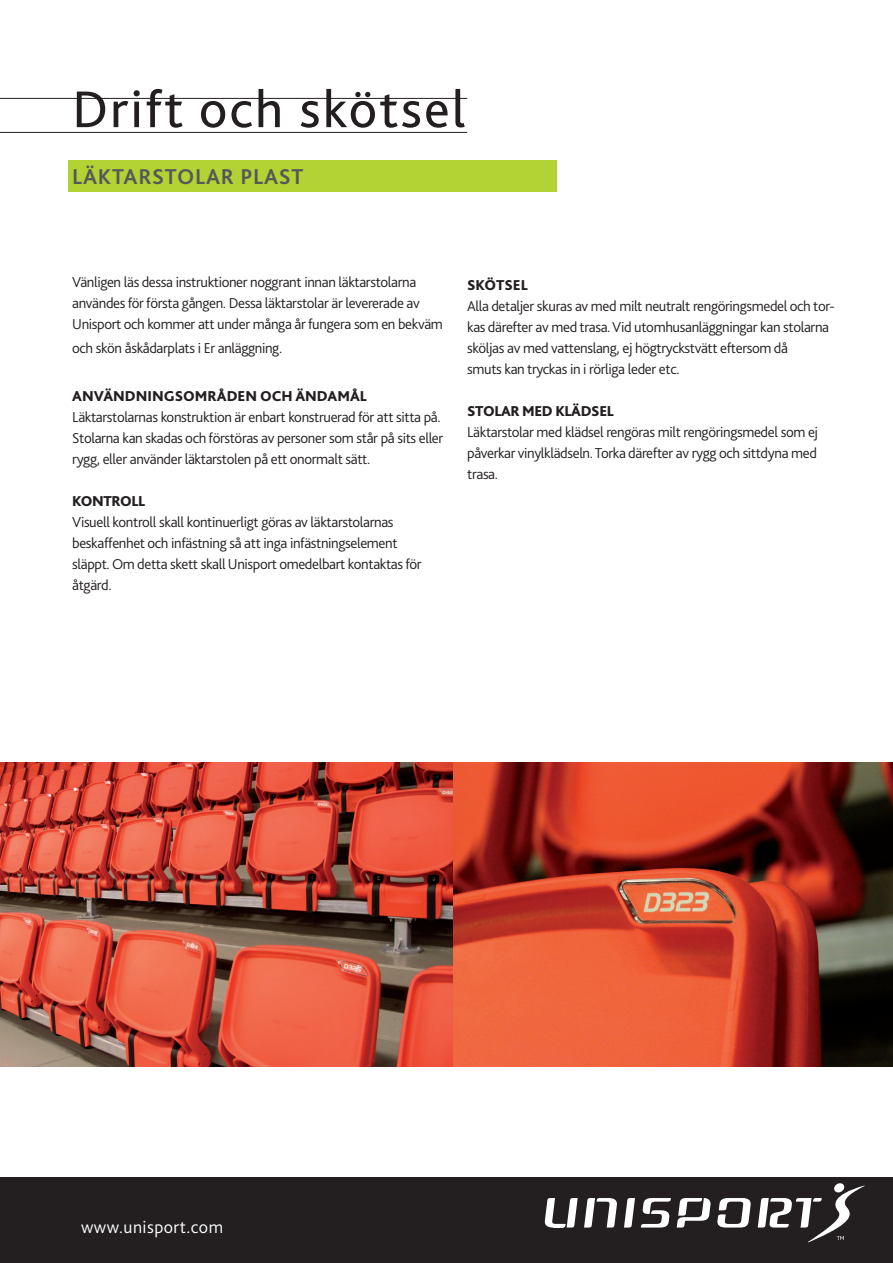
<style>
.page{position:relative;width:893px;height:1263px;background:#fff}
.page>*{position:absolute;margin:0;border:0;box-sizing:border-box;transform-origin:0 0}
.t1{font:54px "Bliss 2";letter-spacing:.04em;color:#231f20}
.t2{font:700 22.5px "Bliss 2";letter-spacing:.03em;color:#57585a}
.t3{font:300 18px "Bliss 2";letter-spacing:.025em;color:#fff}
.text{font:300 15px/21px "Bliss 2";letter-spacing:-.025em;color:#231f20}
.text-2{font:800 15px "Bliss 2";letter-spacing:-.025em;color:#231f20}
.s1{font-weight:800}
</style>
<div class="page">
<div style="left:0;top:1178px;width:893px;height:85px;background:#231f20"></div>
<svg style="left:544px;top:1183px;width:321px;height:59px"></svg>
<div style="left:68px;top:161px;width:488px;height:31px;background:#b3d234"></div>
<hr style="left:0;top:98px;width:467px;height:1px;background:#231f20">
<hr style="left:0;top:132px;width:467px;height:1px;background:#231f20">
<img style="left:0;top:762px;width:893px;height:305px">
<p class="t1" style="left:72px;top:76px;width:395px">Drift och skötsel</p>
<p class="t2" style="left:72px;top:163px;width:233px">LÄKTARSTOLAR PLAST</p>
<p class="text" style="left:72px;top:271px;width:372px">Vänligen läs dessa instruktioner noggrant innan läktarstolarna användes för första gången. Dessa läktarstolar är levererade av<br>Unisport och kommer att under många år fungera som en bekväm</p>
<p class="text" style="left:72px;top:337px;width:211px">och skön åskådarplats i Er anläggning.</p>
<p class="text" style="left:72px;top:385px;width:372px"><span class="s1">ANVÄNDNINGSOMRÅDEN OCH ÄNDAMÅL </span>Läktarstolarnas konstruktion är enbart konstruerad för att sitta på.<br>Stolarna kan skadas och förstöras av personer som står på sits eller rygg, eller använder läktarstolen på ett onormalt sätt.</p>
<p class="text-2" style="left:72px;top:492px;width:74px">KONTROLL</p>
<p class="text" style="left:72px;top:511px;width:323px">Visuell kontroll skall kontinuerligt göras av läktarstolarnas</p>
<p class="text" style="left:72px;top:532px;width:327px">beskaffenhet och infästning så att inga infästningselement</p>
<p class="text" style="left:72px;top:553px;width:351px">släppt. Om detta skett skall Unisport omedelbart kontaktas för åtgärd.</p>
<p class="text" style="left:467px;top:274px;width:369px"><span class="s1">SKÖTSEL<br></span>Alla detaljer skuras av med milt neutralt rengöringsmedel och tor&shy;kas därefter av med trasa. Vid utomhusanläggningar kan stolarna sköljas av med vattenslang, ej högtryckstvätt eftersom då</p>
<p class="text" style="left:467px;top:358px;width:214px">smuts kan tryckas in i rörliga leder etc.</p>
<p class="text-2" style="left:467px;top:402px;width:148px">STOLAR MED KLÄDSEL</p>
<p class="text" style="left:467px;top:421px;width:352px;text-align:justify">Läktarstolar med klädsel rengöras milt rengöringsmedel som ej påverkar vinylklädseln. Torka därefter av rygg och sittdyna med trasa.</p>
<p class="t3" style="left:81px;top:1216px;width:144px">www.unisport.com</p>
</div>
